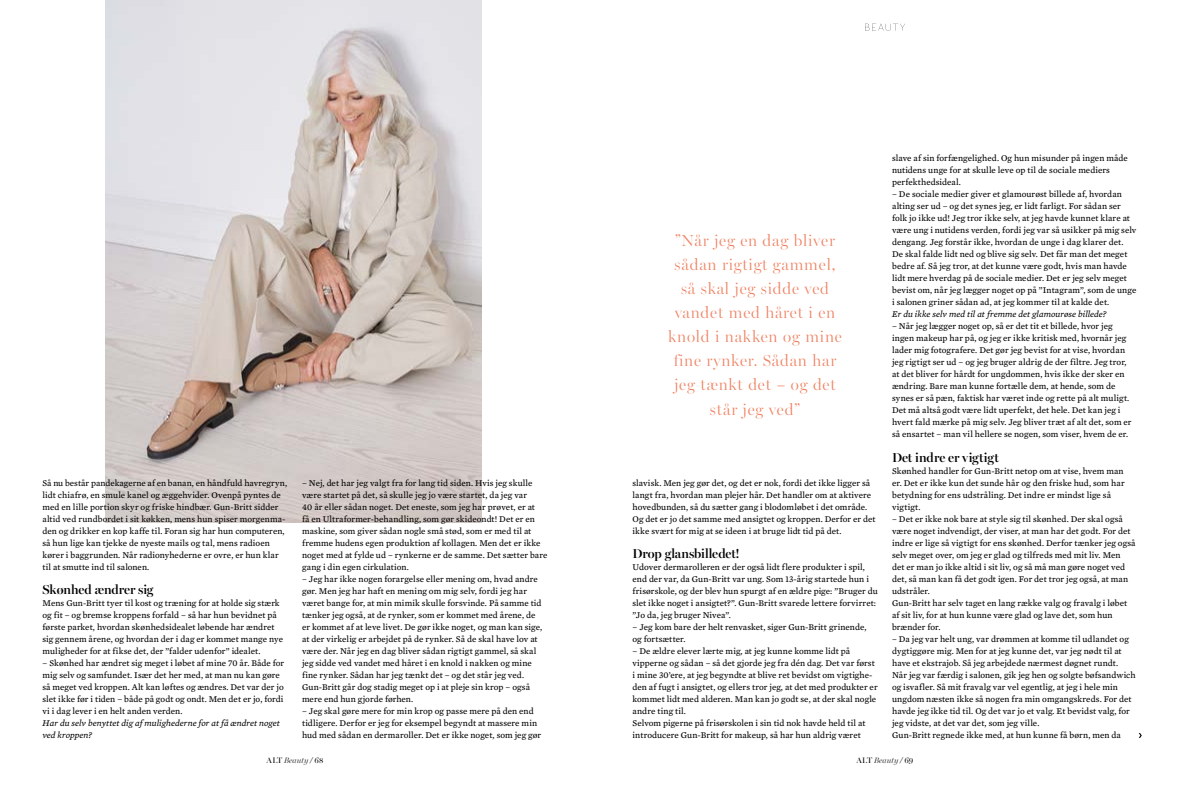
<style>
.page{position:relative;width:1180px;height:789px;background:#fff}
.page>*{position:absolute;margin:0;border:0;box-sizing:border-box;transform-origin:0 0}
.t1{font:300 16px/24.1px "Miller Banner";letter-spacing:.05em;color:#f08161;text-align:center}
.t2{font:600 13px "Miller Banner";color:#000}
.t3{font:9px/12px "Mercury Text G3";letter-spacing:.005em;color:#000}
.t4{font:italic 9px/12px "Mercury Text G3";letter-spacing:.005em;color:#000}
.t5{font:italic 300 8px "Miller Banner";letter-spacing:.015em;color:#000}
.s1{font-weight:400;font-style:normal}
.s2{font-family:"Stag Sans"}
</style>
<div class="page">
<svg style="left:865px;top:24px;width:39px;height:7px"></svg>
<img style="left:105px;top:0;width:376px;height:522px">
<p class="t3" style="left:43px;top:476px;width:246px">Så nu består pandekagerne af en banan, en håndfuld havregryn, lidt chiafrø, en smule kanel og æggehvider. Ovenpå pyntes de med en lille portion skyr og friske hindbær. Gun-Britt sidder altid ved rundbordet i sit køkken, mens hun spiser morgenma&shy;den og drikker en kop kaffe til. Foran sig har hun computeren, så hun lige kan tjekke de nyeste mails og tal, mens radioen kører i baggrunden. Når radionyhederne er ovre, er hun klar til at smutte ind til salonen.</p>
<h2 class="t2" style="left:43px;top:581px;width:112px">Skønhed ændrer sig</h2>
<p class="t3" style="left:43px;top:596px;width:242px">Mens Gun-Britt tyer til kost og træning for at holde sig stærk og fit – og bremse kroppens forfald – så har hun bevidnet på første parket, hvordan skønhedsidealet løbende har ændret sig gennem årene, og hvordan der i dag er kommet mange nye muligheder for at fikse det, der ”falder udenfor” idealet.</p>
<p class="t3" style="left:43px;top:656px;width:243px">– Skønhed har ændret sig meget i løbet af mine 70 år. Både for mig selv og samfundet. Især det her med, at man nu kan gøre så meget ved kroppen. Alt kan løftes og ændres. Det var der jo slet ikke før i tiden – både på godt og ondt. Men det er jo, fordi vi i dag lever i en helt anden verden.</p>
<p class="t4" style="left:43px;top:716px;width:239px">Har du selv benyttet dig af mulighederne for at få ændret noget ved kroppen?</p>
<p class="t3" style="left:302px;top:476px;width:247px">– Nej, det har jeg valgt fra for lang tid siden. Hvis jeg skulle være startet på det, så skulle jeg jo være startet, da jeg var<br>40 år eller sådan noget. Det eneste, som jeg har prøvet, er at<br>få en Ultraformer-behandling, som gør skideondt! Det er en maskine, som giver sådan nogle små stød, som er med til at fremme hudens egen produktion af kollagen. Men det er ikke noget med at fylde ud – rynkerne er de samme. Det sætter bare gang i din egen cirkulation.</p>
<p class="t3" style="left:302px;top:571px;width:242px">– Jeg har ikke nogen forargelse eller mening om, hvad andre gør. Men jeg har haft en mening om mig selv, fordi jeg har været bange for, at min mimik skulle forsvinde. På samme tid tænker jeg også, at de rynker, som er kommet med årene, de er kommet af at leve livet. De gør ikke noget, og man kan sige, at der virkelig er arbejdet på de rynker. Så de skal have lov at være der. Når jeg en dag bliver sådan rigtigt gammel, så skal jeg sidde ved vandet med håret i en knold i nakken og mine fine rynker. Sådan har jeg tænkt det – og det står jeg ved.<br>Gun-Britt går dog stadig meget op i at pleje sin krop – også mere end hun gjorde førhen.</p>
<p class="t3" style="left:302px;top:703px;width:240px">– Jeg skal gøre mere for min krop og passe mere på den end tidligere. Derfor er jeg for eksempel begyndt at massere min hud med sådan en dermaroller. Det er ikke noget, som jeg gør</p>
<h1 class="t1" style="left:668px;top:227px;width:175px">”Når jeg en dag bliver sådan rigtigt gammel, så skal jeg sidde ved vandet med håret i en knold i nakken og mine fine rynker. Sådan har jeg tænkt det – og det står jeg ved”</h1>
<p class="t3" style="left:632px;top:476px;width:244px">slavisk. Men jeg gør det, og det er nok, fordi det ikke ligger så langt fra, hvordan man plejer hår. Det handler om at aktivere hovedbunden, så du sætter gang i blodomløbet i det område.<br>Og det er jo det samme med ansigtet og kroppen. Derfor er det ikke svært for mig at se ideen i at bruge lidt tid på det.</p>
<h2 class="t2" style="left:632px;top:545px;width:109px">Drop glansbilledet!</h2>
<p class="t3" style="left:632px;top:560px;width:247px">Udover dermarolleren er der også lidt flere produkter i spil, end der var, da Gun-Britt var ung. Som 13-årig startede hun i frisørskole, og der blev hun spurgt af en ældre pige: ”Bruger du slet ikke noget i ansigtet?”. Gun-Britt svarede lettere forvirret: ”Jo da, jeg bruger Nivea”.</p>
<p class="t3" style="left:632px;top:620px;width:235px">– Jeg kom bare der helt renvasket, siger Gun-Britt grinende, og fortsætter.</p>
<p class="t3" style="left:632px;top:644px;width:246px">– De ældre elever lærte mig, at jeg kunne komme lidt på vipperne og sådan – så det gjorde jeg fra dén dag. Det var først i mine 30’ere, at jeg begyndte at blive ret bevidst om vigtighe&shy;den af fugt i ansigtet, og ellers tror jeg, at det med produkter er kommet lidt med alderen. Man kan jo godt se, at der skal nogle andre ting til.<br>Selvom pigerne på frisørskolen i sin tid nok havde held til at introducere Gun-Britt for makeup, så har hun aldrig været</p>
<p class="t3" style="left:891px;top:151px;width:237px">slave af sin forfængelighed. Og hun misunder på ingen måde nutidens unge for at skulle leve op til de sociale mediers perfekthedsideal.</p>
<p class="t3" style="left:891px;top:187px;width:246px">– De sociale medier giver et glamourøst billede af, hvordan alting ser ud – og det synes jeg, er lidt farligt. For sådan ser folk jo ikke ud! Jeg tror ikke selv, at jeg havde kunnet klare at være ung i nutidens verden, fordi jeg var så usikker på mig selv dengang. Jeg forstår ikke, hvordan de unge i dag klarer det.<br>De skal falde lidt ned og blive sig selv. Det får man det meget bedre af. Så jeg tror, at det kunne være godt, hvis man havde lidt mere hverdag på de sociale medier. Det er jeg selv meget bevist om, når jeg lægger noget op på ”Intagram”, som de unge i salonen griner sådan ad, at jeg kommer til at kalde det.</p>
<p class="t4" style="left:891px;top:307px;width:216px">Er du ikke selv med til at fremme det glamourøse billede?</p>
<p class="t3" style="left:891px;top:319px;width:241px">– Når jeg lægger noget op, så er det tit et billede, hvor jeg ingen makeup har på, og jeg er ikke kritisk med, hvornår jeg lader mig fotografere. Det gør jeg bevist for at vise, hvordan jeg rigtigt ser ud – og jeg bruger aldrig de der filtre. Jeg tror, at det bliver for hårdt for ungdommen, hvis ikke der sker en ændring. Bare man kunne fortælle dem, at hende, som de synes er så pæn, faktisk har været inde og rette på alt muligt.<br>Det må altså godt være lidt uperfekt, det hele. Det kan jeg i hvert fald mærke på mig selv. Jeg bliver træt af alt det, som er så ensartet – man vil hellere se nogen, som viser, hvem de er.</p>
<h2 class="t2" style="left:891px;top:449px;width:108px">Det indre er vigtigt</h2>
<p class="t3" style="left:891px;top:464px;width:234px">Skønhed handler for Gun-Britt netop om at vise, hvem man er. Det er ikke kun det sunde hår og den friske hud, som har betydning for ens udstråling. Det indre er mindst lige så vigtigt.</p>
<p class="t3" style="left:891px;top:512px;width:245px">– Det er ikke nok bare at style sig til skønhed. Der skal også være noget indvendigt, der viser, at man har det godt. For det indre er lige så vigtigt for ens skønhed. Derfor tænker jeg også selv meget over, om jeg er glad og tilfreds med mit liv. Men<br>det er man jo ikke altid i sit liv, og så må man gøre noget ved det, så man kan få det godt igen. For det tror jeg også, at man udstråler.<br>Gun-Britt har selv taget en lang række valg og fravalg i løbet af sit liv, for at hun kunne være glad og lave det, som hun brænder for.</p>
<p class="t3" style="left:891px;top:631px;width:245px">– Da jeg var helt ung, var drømmen at komme til udlandet og dygtiggøre mig. Men for at jeg kunne det, var jeg nødt til at have et ekstrajob. Så jeg arbejdede nærmest døgnet rundt.<br>Når jeg var færdig i salonen, gik jeg hen og solgte bøfsandwich og isvafler. Så mit fravalg var vel egentlig, at jeg i hele min ungdom næsten ikke så nogen fra min omgangskreds. For det havde jeg ikke tid til. Og det var jo et valg. Et bevidst valg, for jeg vidste, at det var det, som jeg ville.<br>Gun-Britt regnede ikke med, at hun kunne få børn, men da</p>
<p class="t5" style="left:266px;top:755px;width:58px"><span class="s1">ALT</span> Beauty <span class="s2">/</span> <span class="s1">68</span></p>
<p class="t5" style="left:856px;top:755px;width:58px"><span class="s1">ALT</span> Beauty <span class="s2">/</span> <span class="s1">69</span></p>
</div>
